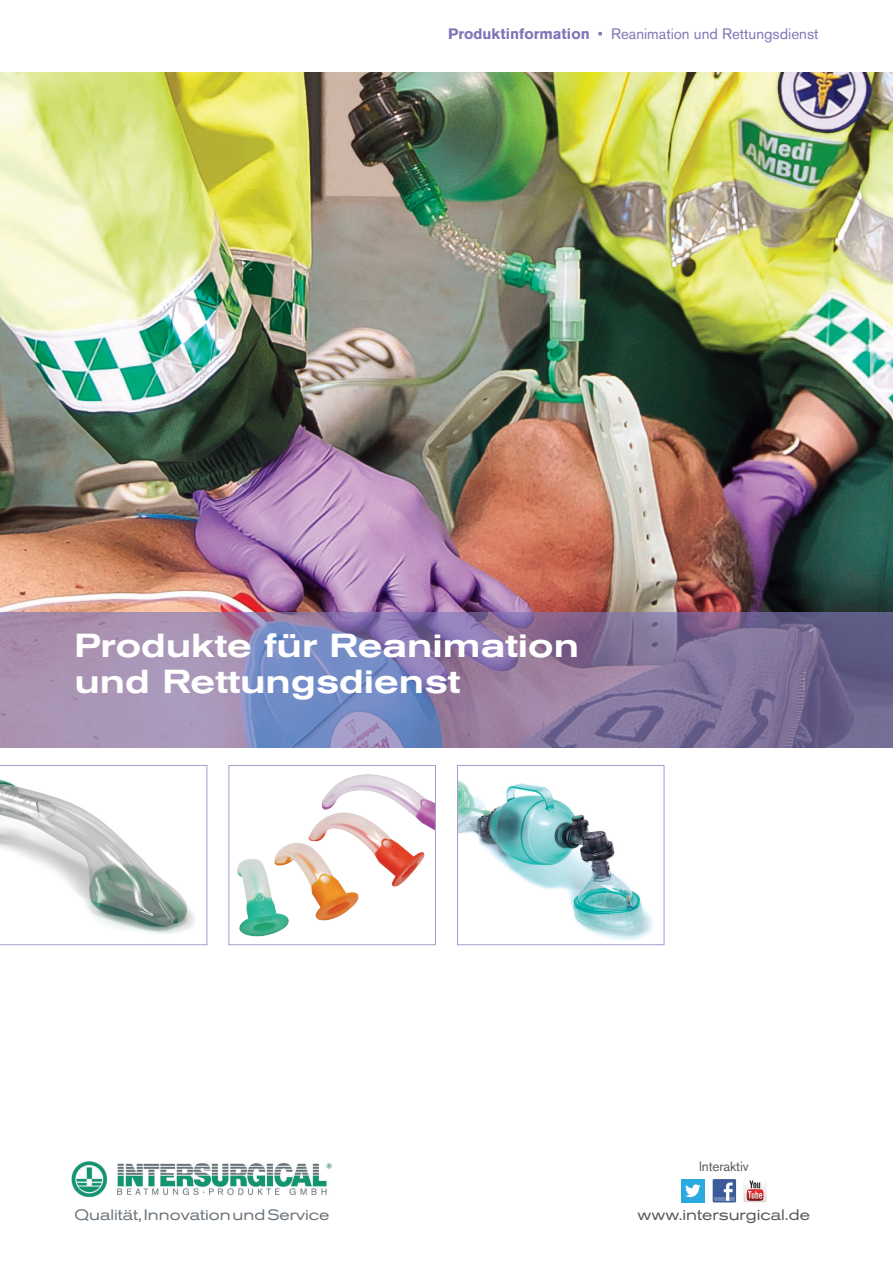
<style>
.page{position:relative;width:893px;height:1263px;background:#fff}
.page>*{position:absolute;margin:0;border:0;box-sizing:border-box;transform-origin:0 0}
.t1{font:500 expanded 33px/36px "Akzidenz Grotesk BQ";color:#fff}
.t2{font:15px "Akzidenz Grotesk BQ";color:#7f76b7}
.t3{font:expanded 15px "Akzidenz Grotesk BQ";color:#6a747b}
.t4{font:expanded 15px "Akzidenz Grotesk BQ";color:#57585a}
.t5{font:13.5px "Akzidenz Grotesk BQ";letter-spacing:-.01em;color:#57585a}
.s1{font-weight:700}
</style>
<div class="page">
<div style="left:681px;top:1179px;width:23px;height:23px;background:#2aaae1"></div>
<svg style="left:685px;top:1184px;width:16px;height:13px"></svg>
<div style="left:713px;top:1179px;width:23px;height:23px;background:#3b5b99"></div>
<hr style="left:714px;top:1197px;width:20px;height:4px;background:#6d84b3">
<svg style="left:724px;top:1182px;width:9px;height:19px"></svg>
<svg style="left:743px;top:1180px;width:24px;height:22px"></svg>
<img style="left:0;top:72px;width:893px;height:540px">
<svg style="left:0;top:612px;width:893px;height:135px;background:#8a7ea7"></svg>
<svg style="left:0;top:765px;width:207px;height:180px"></svg>
<img style="left:237px;top:774px;width:197px;height:163px">
<div style="left:229px;top:765px;width:207px;height:180px;border:1px solid #a49dcc"></div>
<img style="left:459px;top:781px;width:194px;height:159px">
<div style="left:457px;top:765px;width:207px;height:180px;border:1px solid #a49dcc"></div>
<img style="left:72px;top:1161px;width:260px;height:36px">
<p class="t2" style="left:448px;top:25px;width:372px"><span class="s1">Produktinformation</span> • Reanimation und Rettungsdienst</p>
<h1 class="t1" style="left:74px;top:628px;width:506px">Produkte für Reanimation und Rettungsdienst</h1>
<p class="t5" style="left:699px;top:1158px;width:51px">lnteraktiv</p>
<p class="t3" style="left:74px;top:1206px;width:257px">Qualität, Innovation und Service</p>
<p class="t4" style="left:638px;top:1206px;width:174px">www.intersurgical.de</p>
</div>
